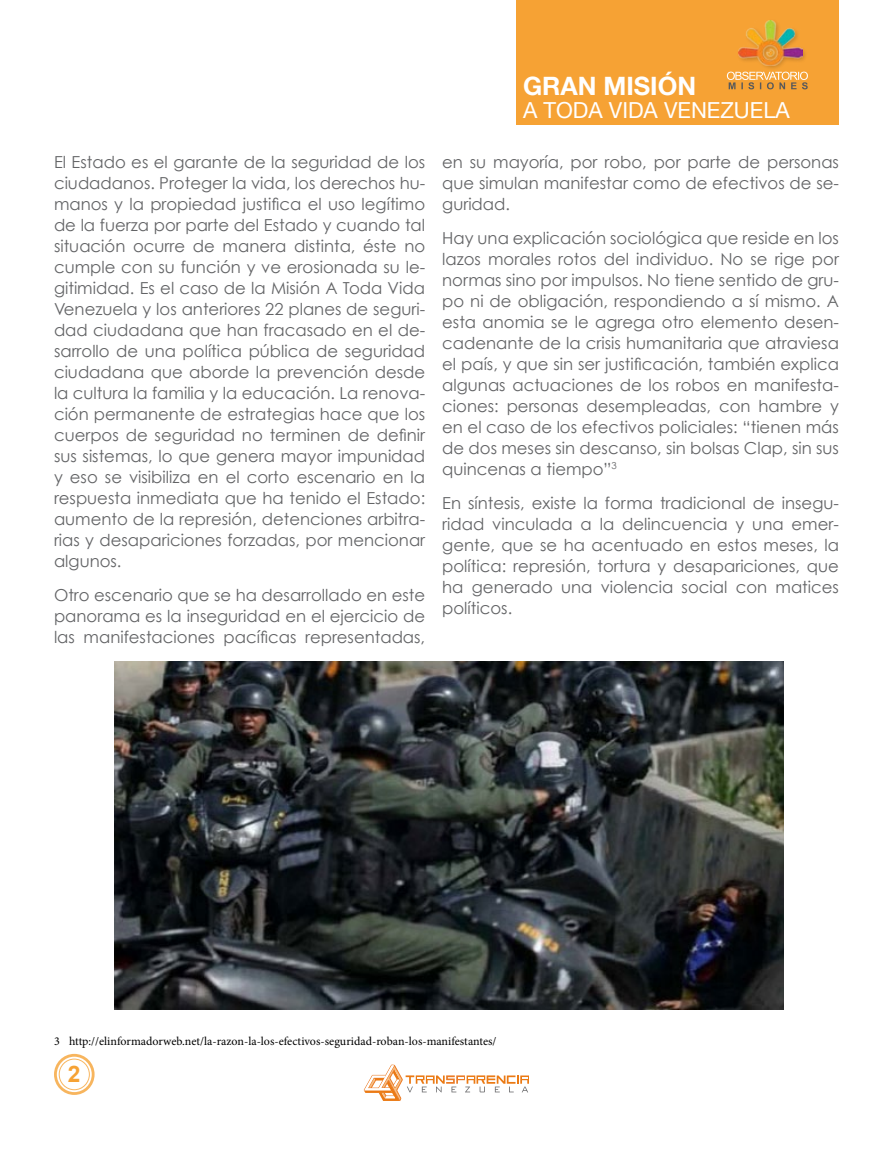
<style>
.page{position:relative;width:893px;height:1149px;background:#fff}
.page>*{position:absolute;margin:0;border:0;box-sizing:border-box;transform-origin:0 0}
.t1{font:700 25.2px "Helvetica Neue";color:#fff}
.t2{font:700 22.8px "Arial";color:#f6a234}
.t3{font:22.05px "Helvetica Neue";color:#fff}
.t4{font:16.5px/21px "Century Gothic";color:#636466;text-align:justify}
.t5{font:12px "Minion Pro";color:#000}
</style>
<div class="page">
<svg style="left:364px;top:1064px;width:165px;height:36px"></svg>
<svg style="left:56px;top:1055px;width:37px;height:37px"></svg>
<div style="left:54px;top:1053px;width:41px;height:41px;border:3px solid #f6a234;border-radius:50%"></div>
<div style="left:59px;top:1058px;width:31px;height:31px;border:1px solid #f6a234;border-radius:50%"></div>
<div style="left:517px;top:0;width:322px;height:125px;background:#f6a234"></div>
<div style="left:737px;top:18px;width:71px;height:52px;background:#000;opacity:.2"></div>
<img style="left:739px;top:20px;width:63px;height:46px">
<svg style="left:727px;top:72px;width:81px;height:17px"></svg>
<img style="left:115px;top:661px;width:668px;height:348px">
<p class="t4" style="left:54px;top:151px;width:373px">El Estado es el garante de la seguridad de los ciudadanos. Proteger la vida, los derechos hu&shy;manos y la propiedad justifica el uso legítimo de la fuerza por parte del Estado y cuando tal situación ocurre de manera distinta, éste no cumple con su función y ve erosionada su le&shy;gitimidad. Es el caso de la Misión A Toda Vida Venezuela y los anteriores 22 planes de seguri&shy;dad ciudadana que han fracasado en el de&shy;sarrollo de una política pública de seguridad ciudadana que aborde la prevención desde la cultura la familia y la educación. La renova&shy;ción permanente de estrategias hace que los cuerpos de seguridad no terminen de definir sus sistemas, lo que genera mayor impunidad y eso se visibiliza en el corto escenario en la respuesta inmediata que ha tenido el Estado: aumento de la represión, detenciones arbitra&shy;rias y desapariciones forzadas, por mencionar algunos.</p>
<p class="t4" style="left:54px;top:584px;width:373px">Otro escenario que se ha desarrollado en este panorama es la inseguridad en el ejercicio de las manifestaciones pacíficas representadas,</p>
<h1 class="t1" style="left:523px;top:70px;width:175px">GRAN MISIÓN</h1>
<h3 class="t3" style="left:523px;top:97px;width:268px">A TODA VIDA VENEZUELA</h3>
<p class="t4" style="left:442px;top:151px;width:398px">en su mayoría, por robo, por parte de personas que simulan manifestar como de efectivos de se&shy;guridad.</p>
<p class="t4" style="left:442px;top:227px;width:398px">Hay una explicación sociológica que reside en los lazos morales rotos del individuo. No se rige por normas sino por impulsos. No tiene sentido de gru&shy;po ni de obligación, respondiendo a sí mismo. A esta anomia se le agrega otro elemento desen&shy;cadenante de la crisis humanitaria que atraviesa el país, y que sin ser justificación, también explica algunas actuaciones de los robos en manifesta&shy;ciones: personas desempleadas, con hambre y en el caso de los efectivos policiales: “tienen más de dos meses sin descanso, sin bolsas Clap, sin sus quincenas a tiempo”<sup>3</sup></p>
<p class="t4" style="left:442px;top:491px;width:398px">En síntesis, existe la forma tradicional de insegu&shy;ridad vinculada a la delincuencia y una emer&shy;gente, que se ha acentuado en estos meses, la política: represión, tortura y desapariciones, que ha generado una violencia social con matices políticos.</p>
<p class="t5" style="left:54px;top:1032px;width:444px">3 http://elinformadorweb.net/la-razon-la-los-efectivos-seguridad-roban-los-manifestantes/</p>
<h2 class="t2" style="left:68px;top:1058px;width:14px">2</h2>
</div>
